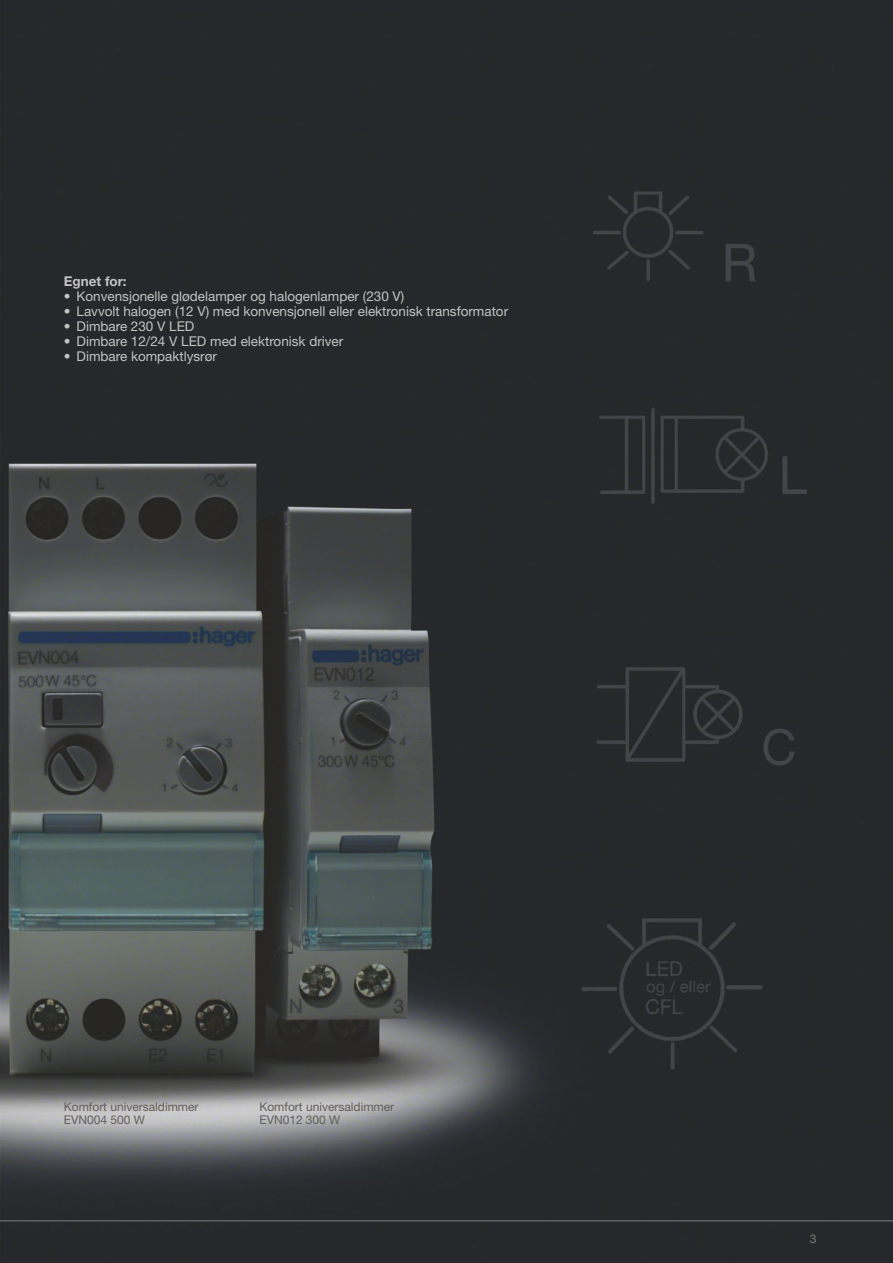
<style>
.page{position:relative;width:893px;height:1263px;background:#fff}
.page>*{position:absolute;margin:0;border:0;box-sizing:border-box;transform-origin:0 0}
.t1{font:13.5px "Helvetica Neue LT";color:#c4c3c3}
.t2{font:700 13.5px "Helvetica Neue LT";color:#c4c3c3}
.t3{font:12px/13.5px "Helvetica Neue LT";color:#615e5c}
.t4{font:12px "Helvetica Neue LT";color:#7e7c7b}
</style>
<div class="page">
<img style="left:0;top:0;width:893px;height:1263px">
<img style="left:581px;top:881px;width:226px;height:187px">
<img style="left:581px;top:638px;width:226px;height:178px">
<img style="left:581px;top:388px;width:226px;height:187px">
<img style="left:581px;top:192px;width:226px;height:120px">
<svg style="left:0;top:1220px;width:893px;height:13px;background:#2d2e31"></svg>
<p class="t2" style="left:64px;top:276px;width:64px">Egnet for:</p>
<p class="t1" style="left:64px;top:291px;width:342px">• Konvensjonelle glødelamper og halogenlamper (230 V)</p>
<p class="t1" style="left:64px;top:306px;width:446px">• Lavvolt halogen (12 V) med konvensjonell eller elektronisk transformator</p>
<p class="t1" style="left:64px;top:321px;width:132px">• Dimbare 230 V LED</p>
<p class="t1" style="left:64px;top:336px;width:281px">• Dimbare 12/24 V LED med elektronisk driver</p>
<p class="t1" style="left:64px;top:351px;width:155px">• Dimbare kompaktlysrør</p>
<p class="t3" style="left:64px;top:1101px;width:136px">Komfort universaldimmer<br>EVN004 500 W</p>
<p class="t3" style="left:259px;top:1101px;width:136px">Komfort universaldimmer<br>EVN012 300 W</p>
<p class="t4" style="left:810px;top:1234px;width:8px">3</p>
</div>
